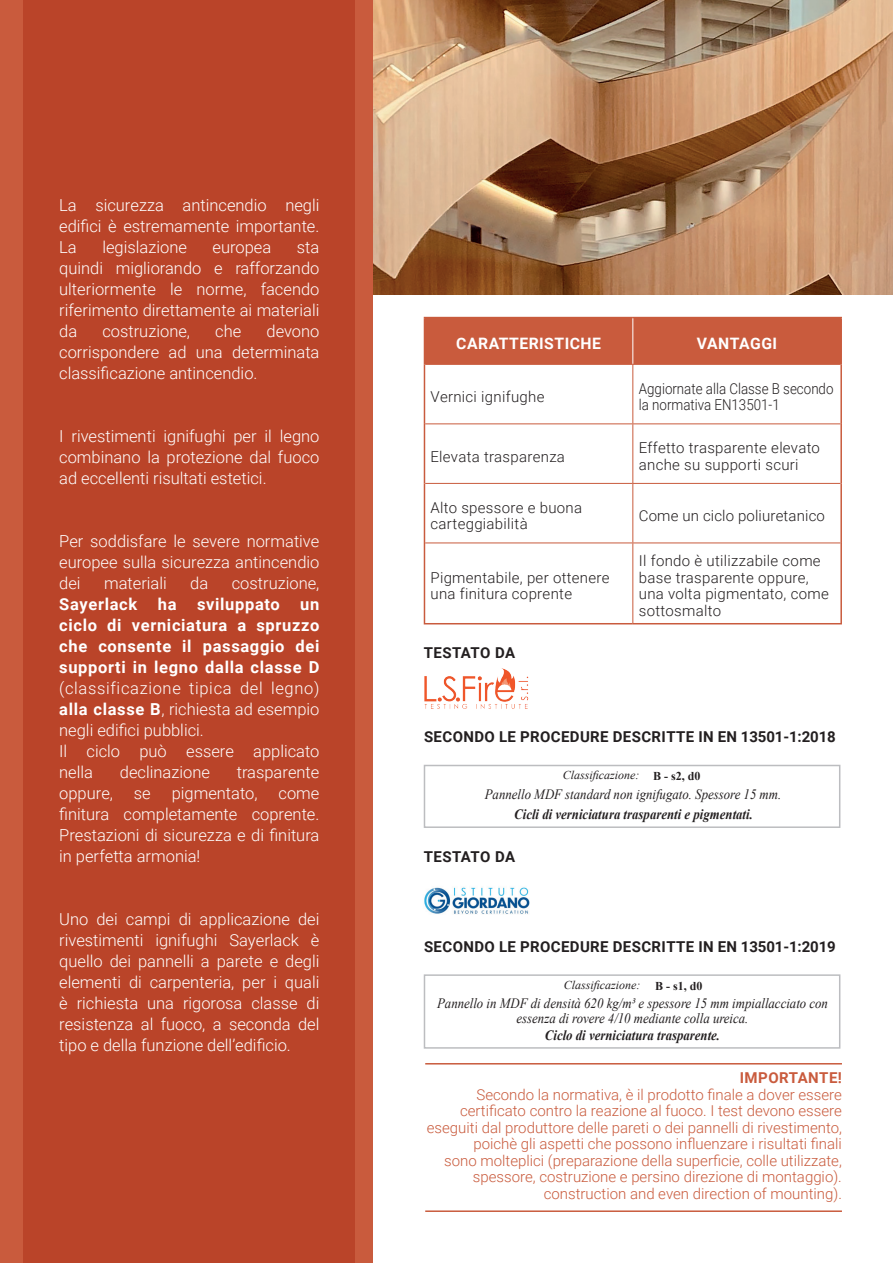
<style>
.page{position:relative;width:893px;height:1263px;background:#fff}
.page>*{position:absolute;margin:0;border:0;box-sizing:border-box;transform-origin:0 0}
.t1{font:300 16.5px/21px "Roboto";color:#fff;text-align:justify}
.t2{font:700 16.5px/21px "Roboto";letter-spacing:.04em;color:#fff;text-align:justify}
.t3{font:700 15.75px "Roboto";letter-spacing:.03em;color:#fff}
.t4{font:300 15px/16.5px "Roboto";color:#c95b3d;text-align:right}
.t5{font:300 15px/16.5px "Roboto";letter-spacing:.02em;color:#231f20}
.t6{font:700 15px "Roboto";letter-spacing:.025em;color:#231f20}
.t7{font:300 15px/16.5px "Roboto";color:#231f20;scale:.89 1}
.t8{font:700 15px "Roboto";letter-spacing:.03em;color:#c95b3d}
.t9{font:italic 14.25px/15px "Times New Roman";color:#231f20;text-align:center;scale:.9 1}
.t10{font:italic 700 14.25px "Times New Roman";color:#231f20;scale:.9 1}
.t11{font:italic 12px "Times New Roman";color:#231f20}
.s1{font-weight:700}
.s2{font-weight:700;font-style:normal}
</style>
<div class="page">
<div style="left:0;top:0;width:373px;height:1263px;background:#c95b3d"></div>
<div style="left:23px;top:0;width:332px;height:1263px;background:#ba4429"></div>
<img style="left:373px;top:0;width:520px;height:294px">
<div style="left:425px;top:318px;width:415px;height:46px;background:#c95b3d"></div>
<hr style="left:424px;top:364px;width:1px;height:60px;background:#c95b3d">
<hr style="left:840px;top:364px;width:2px;height:60px;background:#c95b3d">
<hr style="left:424px;top:424px;width:1px;height:59px;background:#c95b3d">
<hr style="left:840px;top:424px;width:2px;height:59px;background:#c95b3d">
<hr style="left:424px;top:483px;width:1px;height:60px;background:#c95b3d">
<hr style="left:840px;top:483px;width:2px;height:60px;background:#c95b3d">
<hr style="left:424px;top:543px;width:1px;height:80px;background:#c95b3d">
<hr style="left:840px;top:543px;width:2px;height:80px;background:#c95b3d">
<hr style="left:424px;top:623px;width:209px;height:1px;background:#c95b3d">
<hr style="left:633px;top:623px;width:209px;height:1px;background:#c95b3d">
<hr style="left:632px;top:365px;width:1px;height:58px;background:#c95b3d">
<hr style="left:425px;top:423px;width:208px;height:1px;background:#c95b3d">
<hr style="left:633px;top:423px;width:207px;height:1px;background:#c95b3d">
<hr style="left:632px;top:424px;width:1px;height:59px;background:#c95b3d">
<hr style="left:425px;top:483px;width:208px;height:1px;background:#c95b3d">
<hr style="left:633px;top:483px;width:207px;height:1px;background:#c95b3d">
<hr style="left:632px;top:484px;width:1px;height:59px;background:#c95b3d">
<hr style="left:425px;top:543px;width:208px;height:1px;background:#c95b3d">
<hr style="left:633px;top:543px;width:207px;height:1px;background:#c95b3d">
<hr style="left:632px;top:543px;width:1px;height:80px;background:#c95b3d">
<hr style="left:424px;top:317px;width:209px;height:1px;background:#c95b3d">
<hr style="left:424px;top:318px;width:1px;height:46px;background:#c95b3d">
<hr style="left:633px;top:317px;width:209px;height:1px;background:#c95b3d">
<hr style="left:840px;top:318px;width:2px;height:46px;background:#c95b3d">
<hr style="left:632px;top:318px;width:1px;height:46px;background:#fff">
<hr style="left:425px;top:364px;width:208px;height:1px;background:#c95b3d">
<hr style="left:633px;top:364px;width:207px;height:1px;background:#c95b3d">
<img style="left:424px;top:887px;width:106px;height:27px">
<img style="left:424px;top:668px;width:105px;height:41px">
<div style="left:424px;top:974px;width:416px;height:75px;border:2px solid #bcbdc0"></div>
<div style="left:424px;top:765px;width:416px;height:63px;border:2px solid #bcbdc0"></div>
<hr style="left:425px;top:1063px;width:417px;height:1px;background:#c95b3d">
<hr style="left:425px;top:1210px;width:417px;height:2px;background:#c95b3d">
<p class="t1" style="left:59px;top:194px;width:262px">La sicurezza antincendio negli edifici è estremamente importante.<br>La</p>
<p class="t1" style="left:102px;top:236px;width:86px">legislazione</p>
<p class="t1" style="left:213px;top:236px;width:60px">europea</p>
<p class="t1" style="left:59px;top:236px;width:262px;text-indent:238px">sta quindi migliorando e rafforzando ulteriormente le norme, facendo riferimento direttamente ai materiali da</p>
<p class="t1" style="left:59px;top:320px;width:262px;text-indent:207px">devono corrispondere ad una determinata classificazione antincendio.</p>
<p class="t1" style="left:102px;top:320px;width:89px">costruzione,</p>
<p class="t1" style="left:215px;top:320px;width:28px">che</p>
<p class="t1" style="left:59px;top:425px;width:262px">I rivestimenti ignifughi per il legno combinano la protezione dal fuoco ad eccellenti risultati estetici.</p>
<p class="t1" style="left:59px;top:530px;width:262px">Per soddisfare le severe normative europee sulla sicurezza antincendio dei</p>
<p class="t1" style="left:104px;top:572px;width:64px">materiali</p>
<p class="t1" style="left:190px;top:572px;width:20px">da</p>
<p class="t1" style="left:232px;top:572px;width:89px">costruzione,</p>
<p class="t2" style="left:59px;top:593px;width:262px">Sayerlack ha sviluppato un ciclo di verniciatura a spruzzo che consente il passaggio dei supporti in legno dalla classe D</p>
<p class="t1" style="left:59px;top:677px;width:262px;text-align:left">(classificazione tipica del legno) <span class="s1">alla classe B</span>, richiesta ad esempio negli edifici pubblici.<br>Il ciclo può essere applicato nella</p>
<p class="t1" style="left:120px;top:761px;width:92px">declinazione</p>
<p class="t1" style="left:237px;top:761px;width:84px">trasparente</p>
<p class="t1" style="left:59px;top:782px;width:55px">oppure,</p>
<p class="t1" style="left:134px;top:782px;width:18px">se</p>
<p class="t1" style="left:172px;top:782px;width:87px">pigmentato,</p>
<p class="t1" style="left:59px;top:782px;width:262px;text-indent:219px">come finitura completamente coprente.<br>Prestazioni di sicurezza e di finitura in perfetta armonia!</p>
<p class="t1" style="left:59px;top:908px;width:262px">Uno dei campi di applicazione dei rivestimenti ignifughi Sayerlack è quello dei pannelli a parete e degli elementi di carpenteria, per i quali è richiesta una rigorosa classe di resistenza al fuoco, a seconda del tipo e della funzione dell’edificio.</p>
<p class="t3" style="left:456px;top:333px;width:146px">CARATTERISTICHE</p>
<p class="t3" style="left:697px;top:333px;width:82px">VANTAGGI</p>
<p class="t5" style="left:430px;top:388px;width:115px">Vernici ignifughe</p>
<p class="t7" style="left:639px;top:380px;width:220px">Aggiornate alla Classe B secondo la normativa EN13501-1</p>
<p class="t5" style="left:430px;top:447px;width:136px">Elevata trasparenza</p>
<p class="t5" style="left:639px;top:439px;width:183px">Effetto trasparente elevato anche su supporti scuri</p>
<p class="t5" style="left:430px;top:499px;width:153px">Alto spessore e buona carteggiabilità</p>
<p class="t5" style="left:639px;top:507px;width:188px">Come un ciclo poliuretanico</p>
<p class="t5" style="left:430px;top:569px;width:181px">Pigmentabile, per ottenere una finitura coprente</p>
<p class="t5" style="left:639px;top:552px;width:191px">Il fondo è utilizzabile come base trasparente oppure, una volta pigmentato, come sottosmalto</p>
<p class="t6" style="left:424px;top:642px;width:93px">TESTATO DA</p>
<p class="t6" style="left:424px;top:726px;width:413px">SECONDO LE PROCEDURE DESCRITTE IN EN 13501-1:2018</p>
<p class="t11" style="left:563px;top:767px;width:139px">Classificazione: <span class="s2">B - s2, d0</span></p>
<p class="t9" style="left:485px;top:787px;width:331px">Pannello MDF standard non ignifugato. Spessore 15 mm.</p>
<p class="t10" style="left:514px;top:804px;width:267px">Cicli di verniciatura trasparenti e pigmentati.</p>
<p class="t6" style="left:424px;top:846px;width:93px">TESTATO DA</p>
<p class="t6" style="left:424px;top:936px;width:413px">SECONDO LE PROCEDURE DESCRITTE IN EN 13501-1:2019</p>
<p class="t11" style="left:564px;top:977px;width:140px">Classificazione: <span class="s2">B - s1, d0</span></p>
<p class="t9" style="left:437px;top:995px;width:436px">Pannello in MDF di densità 620 kg/m³ e spessore 15 mm impiallacciato con essenza di rovere 4/10 mediante colla ureica.</p>
<p class="t10" style="left:545px;top:1025px;width:196px">Ciclo di verniciatura trasparente.</p>
<p class="t8" style="left:740px;top:1067px;width:104px">IMPORTANTE!</p>
<p class="t4" style="left:427px;top:1085px;width:417px">Secondo la normativa, è il prodotto finale a dover essere certificato contro la reazione al fuoco. I test devono essere eseguiti dal produttore delle pareti o dei pannelli di rivestimento, poichè gli aspetti che possono influenzare i risultati finali<br>sono molteplici (preparazione della superficie, colle utilizzate, spessore, costruzione e persino direzione di montaggio). construction and even direction of mounting).</p>
</div>
